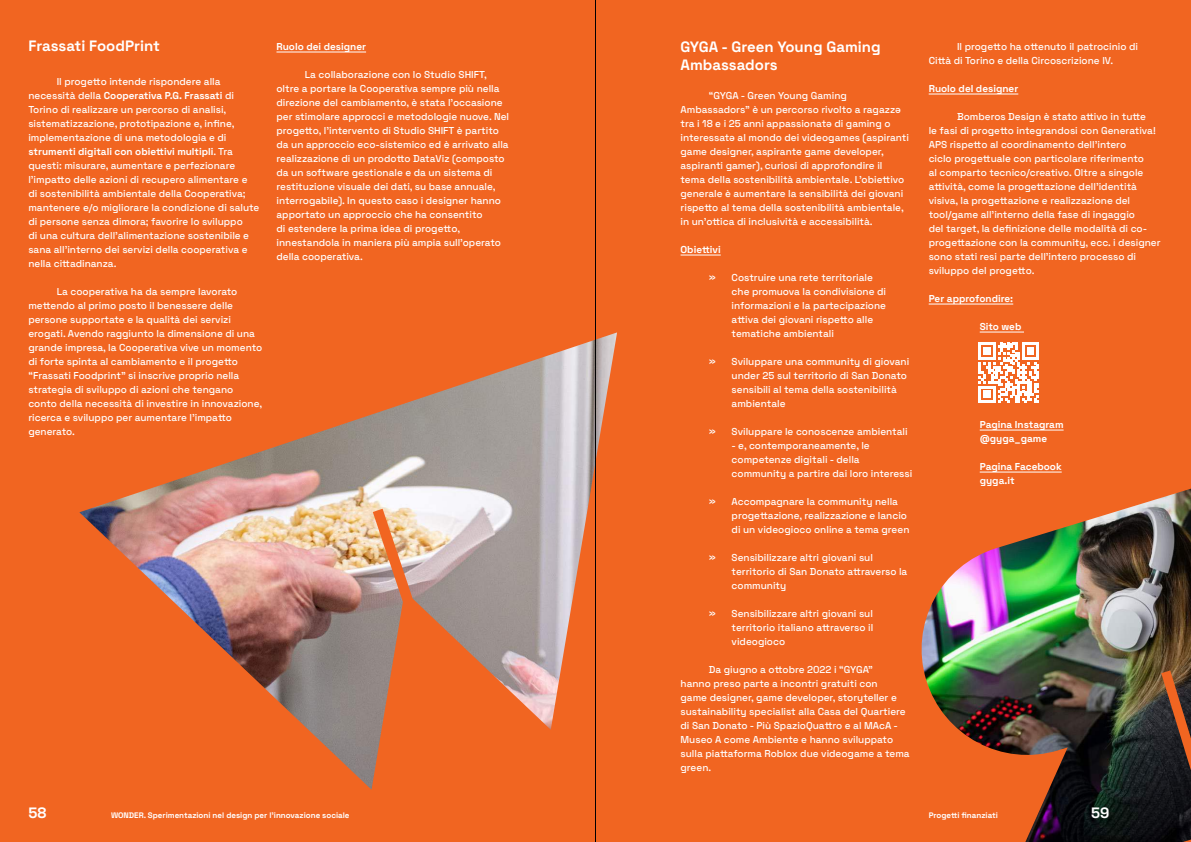
<style>
.page{position:relative;width:1191px;height:842px;background:#f16521}
.page>*{position:absolute;margin:0;border:0;box-sizing:border-box;transform-origin:0 0}
.t1{font:700 15px/18px "Space Grotesk";color:#fff}
.t2{font:500 10px/14px "Space Grotesk";color:#fff}
.t3{font:700 10px/14px "Space Grotesk";color:#fff}
.t4{font:700 8px "Space Grotesk";color:#fff}
.s1{font-weight:700}
</style>
<div class="page">
<img style="left:921px;top:489px;width:270px;height:353px">
<hr style="left:276px;top:52px;width:90px;height:1px;background:#fff">
<img style="left:79px;top:332px;width:538px;height:458px">
<hr style="left:680px;top:255px;width:41px;height:1px;background:#fff">
<hr style="left:928px;top:94px;width:90px;height:1px;background:#fff">
<hr style="left:928px;top:304px;width:85px;height:1px;background:#fff">
<hr style="left:979px;top:332px;width:45px;height:1px;background:#fff">
<hr style="left:979px;top:430px;width:84px;height:1px;background:#fff">
<hr style="left:979px;top:472px;width:82px;height:1px;background:#fff">
<svg style="left:978px;top:343px;width:61px;height:60px"></svg>
<hr style="left:595px;top:0;width:1px;height:842px;background:#000">
<h1 class="t1" style="left:28px;top:38px;width:133px">Frassati FoodPrint</h1>
<p class="t2" style="left:28px;top:74px;width:232px;text-indent:28px">Il proge琀琀o intende rispondere alla necessità della <span class="s1">Cooperativa P.G. Frassati</span> di Torino di realizzare un percorso di analisi, sistematizzazione, prototipazione e, in昀椀ne, implementazione di una metodologia e di <span class="s1">strumenti digitali con obie琀琀ivi multipli</span>. Tra questi: misurare, aumentare e perfezionare l’impa琀琀o delle azioni di recupero alimentare e<br>di sostenibilità ambientale della Cooperativa; mantenere e/o migliorare la condizione di salute di persone senza dimora; favorire lo sviluppo<br>di una cultura dell’alimentazione sostenibile e sana all’interno dei servizi della cooperativa e nella ci琀琀adinanza.</p>
<p class="t2" style="left:28px;top:284px;width:235px;text-indent:28px">La cooperativa ha da sempre lavorato<br>me琀琀endo al primo posto il benessere delle persone supportate e la qualità dei servizi erogati. Avendo raggiunto la dimensione di una grande impresa, la Cooperativa vive un momento di forte spinta al cambiamento e il proge琀琀o “Frassati Foodprint” si inscrive proprio nella strategia di sviluppo di azioni che tengano conto della necessità di investire in innovazione, ricerca e sviluppo per aumentare l’impa琀琀o generato.</p>
<p class="t3" style="left:276px;top:40px;width:91px">Ruolo dei designer</p>
<p class="t2" style="left:276px;top:67px;width:234px;text-indent:28px">La collaborazione con lo Studio SHIFT, oltre a portare la Cooperativa sempre più nella direzione del cambiamento, è stata l’occasione per stimolare approcci e metodologie nuove. Nel proge琀琀o, l’intervento di Studio SHIFT è partito da un approccio eco-sistemico ed è arrivato alla realizzazione di un prodo琀琀o DataViz (composto da un software gestionale e da un sistema di restituzione visuale dei dati, su base annuale, interrogabile). In questo caso i designer hanno apportato un approccio che ha consentito<br>di estendere la prima idea di proge琀琀o, innestandola in maniera più ampia sull’operato della cooperativa.</p>
<h1 class="t1" style="left:680px;top:39px;width:202px">GYGA - Green Young Gaming<br>Ambassadors</h1>
<p class="t2" style="left:680px;top:88px;width:230px;text-indent:28px">“GYGA - Green Young Gaming Ambassadors” è un percorso rivolto a ragazzə tra i 18 e i 25 anni appassionatə di gaming o interessatə al mondo dei videogames (aspiranti game designer, aspirante game developer, aspiranti gamer), curiosi di approfondire il tema della sostenibilità ambientale. L’obie琀琀ivo generale è aumentare la sensibilità dei giovani rispe琀琀o al tema della sostenibilità ambientale, in un’o琀琀ica di inclusività e accessibilità.</p>
<p class="t3" style="left:680px;top:242px;width:42px">Obie琀琀ivi</p>
<p class="t2" style="left:709px;top:270px;width:9px">ˉ</p>
<p class="t2" style="left:731px;top:270px;width:156px">Costruire una rete territoriale che promuova la condivisione di informazioni e la partecipazione a琀琀iva dei giovani rispe琀琀o alle tematiche ambientali</p>
<p class="t2" style="left:709px;top:354px;width:9px">ˉ</p>
<p class="t2" style="left:731px;top:354px;width:179px">Sviluppare una community di giovani under 25 sul territorio di San Donato sensibili al tema della sostenibilità ambientale</p>
<p class="t2" style="left:709px;top:424px;width:9px">ˉ</p>
<p class="t2" style="left:731px;top:424px;width:177px">Sviluppare le conoscenze ambientali</p>
<p class="t2" style="left:731px;top:439px;width:182px">- e, contemporaneamente, le competenze digitali - della community a partire dai loro interessi</p>
<p class="t2" style="left:709px;top:494px;width:9px">ˉ</p>
<p class="t2" style="left:731px;top:495px;width:179px">Accompagnare la community nella proge琀琀azione, realizzazione e lancio di un videogioco online a tema green</p>
<p class="t2" style="left:709px;top:550px;width:9px">ˉ</p>
<p class="t2" style="left:731px;top:550px;width:177px">Sensibilizzare altri giovani sul territorio di San Donato a琀琀raverso la community</p>
<p class="t2" style="left:709px;top:606px;width:9px">ˉ</p>
<p class="t2" style="left:731px;top:606px;width:143px;text-align:justify">Sensibilizzare altri giovani sul territorio italiano a琀琀raverso il videogioco</p>
<p class="t2" style="left:680px;top:662px;width:231px;text-indent:28px">Da giugno a o琀琀obre 2022 i “GYGA”<br>hanno preso parte a incontri gratuiti con<br>game designer, game developer, storyteller e sustainability specialist alla Casa del Quartiere di San Donato - Più SpazioQua琀琀ro e al MAcA - Museo A come Ambiente e hanno sviluppato sulla pia琀琀aforma Roblox due videogame a tema green.</p>
<p class="t2" style="left:928px;top:39px;width:211px;text-indent:28px">Il proge琀琀o ha o琀琀enuto il patrocinio di<br>Ci琀琀à di Torino e della Circoscrizione IV.</p>
<p class="t3" style="left:928px;top:82px;width:91px">Ruolo del designer</p>
<p class="t2" style="left:928px;top:109px;width:233px;text-indent:28px">Bomberos Design è stato a琀琀ivo in tu琀琀e<br>le fasi di proge琀琀o integrandosi con Generativa!<br>APS rispe琀琀o al coordinamento dell’intero<br>ciclo proge琀琀uale con particolare riferimento<br>al comparto tecnico/creativo. Oltre a singole<br>a琀琀ività, come la proge琀琀azione dell’identità visiva, la proge琀琀azione e realizzazione del tool/game all’interno della fase di ingaggio<br>del target, la de昀椀nizione delle modalità di co&shy;proge琀琀azione con la community, ecc. i designer sono stati resi parte dell’intero processo di sviluppo del proge琀琀o.</p>
<p class="t3" style="left:928px;top:291px;width:86px">Per approfondire:</p>
<p class="t3" style="left:979px;top:320px;width:43px">Sito web</p>
<p class="t3" style="left:979px;top:418px;width:85px">Pagina Instagram @gyga_game</p>
<p class="t3" style="left:979px;top:460px;width:83px">Pagina Facebook gyga.it</p>
<h1 class="t1" style="left:28px;top:806px;width:19px">58</h1>
<p class="t4" style="left:111px;top:813px;width:240px">WONDER. Sperimentazioni nel design per l’innovazione sociale</p>
<h1 class="t1" style="left:1091px;top:806px;width:20px">59</h1>
<p class="t4" style="left:928px;top:809px;width:71px">Proge琀琀i 昀椀nanziati</p>
</div>
